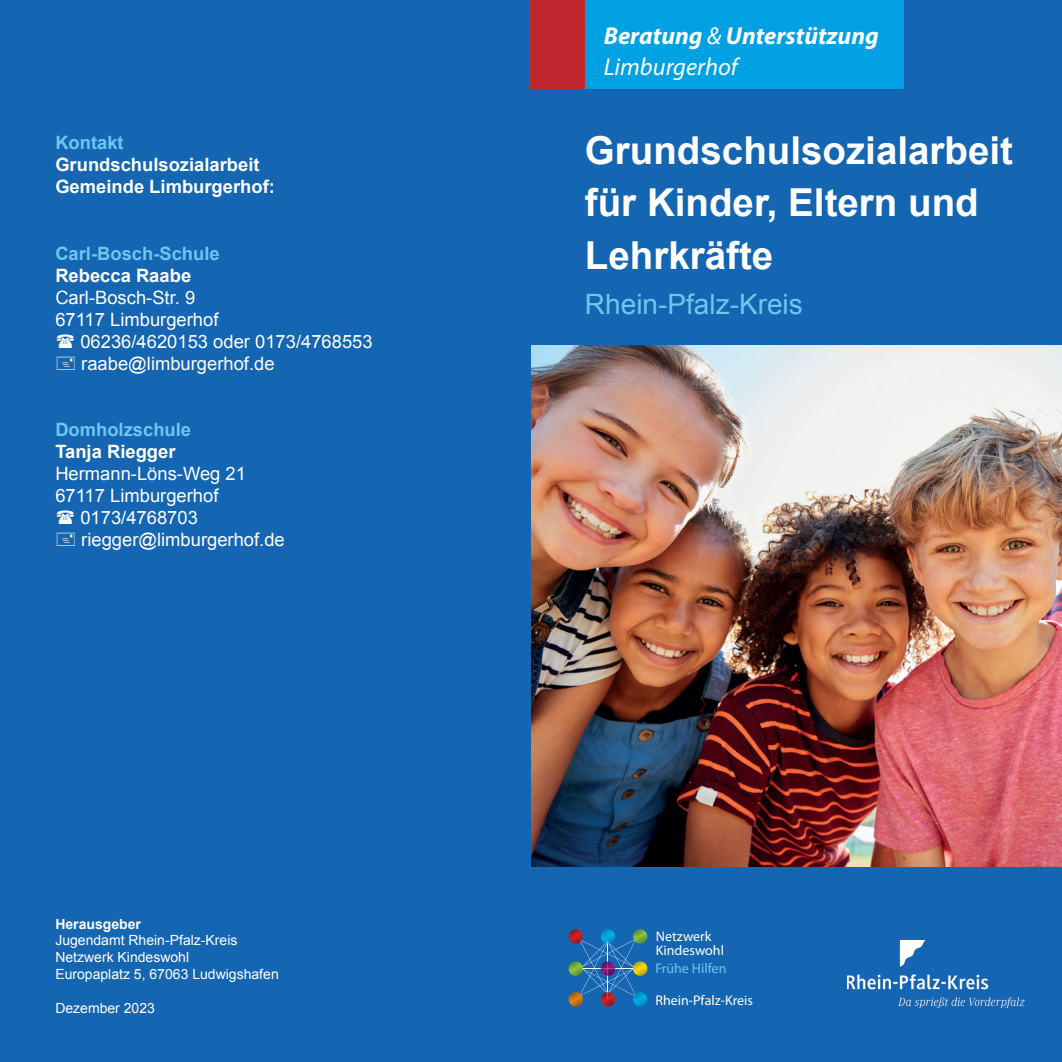
<style>
.page{position:relative;width:1062px;height:1062px;background:#fff}
.page>*{position:absolute;margin:0;border:0;box-sizing:border-box;transform-origin:0 0}
.t1{font:700 38.5px/52.3px "Arial";color:#fff}
.t2{font:28px "Arial";color:#6fc6ef}
.t3{font:italic 700 24.5px/31px "Myriad Pro";color:#fff}
.t4{font:18.38px "Arial";color:#fff}
.t5{font:700 18.38px/22.1px "Arial";color:#fff}
.t6{font:700 18.38px "Arial";color:#6fc6ef}
.t7{font:14px/16.8px "Arial";color:#fff}
.t8{font:14px "Myriad Pro";color:#fff}
.t9{font:700 14px "Arial";color:#fff}
.t10{font:14px "Myriad Pro";color:#6fc6ef}
.s1{font-weight:400}
</style>
<div class="page">
<div style="left:0;top:0;width:530px;height:1062px;background:#1465b2"></div>
<div style="left:530px;top:0;width:532px;height:1062px;background:#1465b2"></div>
<img style="left:847px;top:940px;width:177px;height:67px">
<img style="left:568px;top:929px;width:15px;height:14px">
<img style="left:568px;top:961px;width:11px;height:14px">
<img style="left:568px;top:992px;width:15px;height:14px">
<img style="left:601px;top:929px;width:14px;height:9px">
<img style="left:601px;top:999px;width:14px;height:7px">
<img style="left:633px;top:929px;width:14px;height:14px">
<img style="left:636px;top:961px;width:11px;height:14px">
<img style="left:633px;top:992px;width:14px;height:14px">
<svg style="left:579px;top:938px;width:57px;height:61px"></svg>
<img style="left:531px;top:346px;width:531px;height:520px">
<div style="left:585px;top:0;width:319px;height:89px;background:#00a1e3"></div>
<div style="left:530px;top:0;width:55px;height:89px;background:#be272d"></div>
<p class="t6" style="left:55px;top:131px;width:70px">Kontakt</p>
<p class="t5" style="left:55px;top:154px;width:221px">Grundschulsozialarbeit<br>Gemeinde Limburgerhof:</p>
<p class="t6" style="left:55px;top:241px;width:166px">Carl-Bosch-Schule</p>
<p class="t5" style="left:55px;top:265px;width:137px">Rebecca Raabe</p>
<p class="t4" style="left:55px;top:285px;width:141px">Carl-Bosch-Str. 9</p>
<p class="t4" style="left:55px;top:307px;width:165px">67117 Limburgerhof</p>
<p class="t4" style="left:80px;top:329px;width:294px">06236/4620153 oder 0173/4768553</p>
<p class="t4" style="left:81px;top:351px;width:195px">raabe@limburgerhof.de</p>
<p class="t6" style="left:55px;top:417px;width:137px">Domholzschule</p>
<p class="t5" style="left:55px;top:441px;width:122px">Tanja Riegger</p>
<p class="t4" style="left:55px;top:462px;width:192px">Hermann-Löns-Weg 21</p>
<p class="t4" style="left:55px;top:484px;width:165px">67117 Limburgerhof</p>
<p class="t4" style="left:80px;top:506px;width:119px">0173/4768703</p>
<p class="t4" style="left:81px;top:528px;width:205px">riegger@limburgerhof.de</p>
<p class="t9" style="left:55px;top:914px;width:87px">Herausgeber</p>
<p class="t7" style="left:55px;top:932px;width:225px">Jugendamt Rhein-Pfalz-Kreis<br>Netzwerk Kindeswohl<br>Europaplatz 5, 67063 Ludwigshafen</p>
<p class="t7" style="left:55px;top:999px;width:101px">Dezember 2023</p>
<h3 class="t3" style="left:603px;top:19px;width:277px">Beratung <span class="s1">&amp;</span> Unterstützung<br><span class="s1">Limburgerhof</span></h3>
<h1 class="t1" style="left:585px;top:126px;width:429px">Grundschulsozialarbeit für Kinder, Eltern und<br>Lehrkräfte</h1>
<h2 class="t2" style="left:585px;top:286px;width:219px">Rhein-Pfalz-Kreis</h2>
<p class="t8" style="left:656px;top:928px;width:57px">Netzwerk</p>
<p class="t8" style="left:656px;top:942px;width:70px">Kindeswohl</p>
<p class="t10" style="left:655px;top:959px;width:73px">Frühe Hilfen</p>
<p class="t8" style="left:655px;top:991px;width:99px">Rhein-Pfalz-Kreis</p>
</div>
